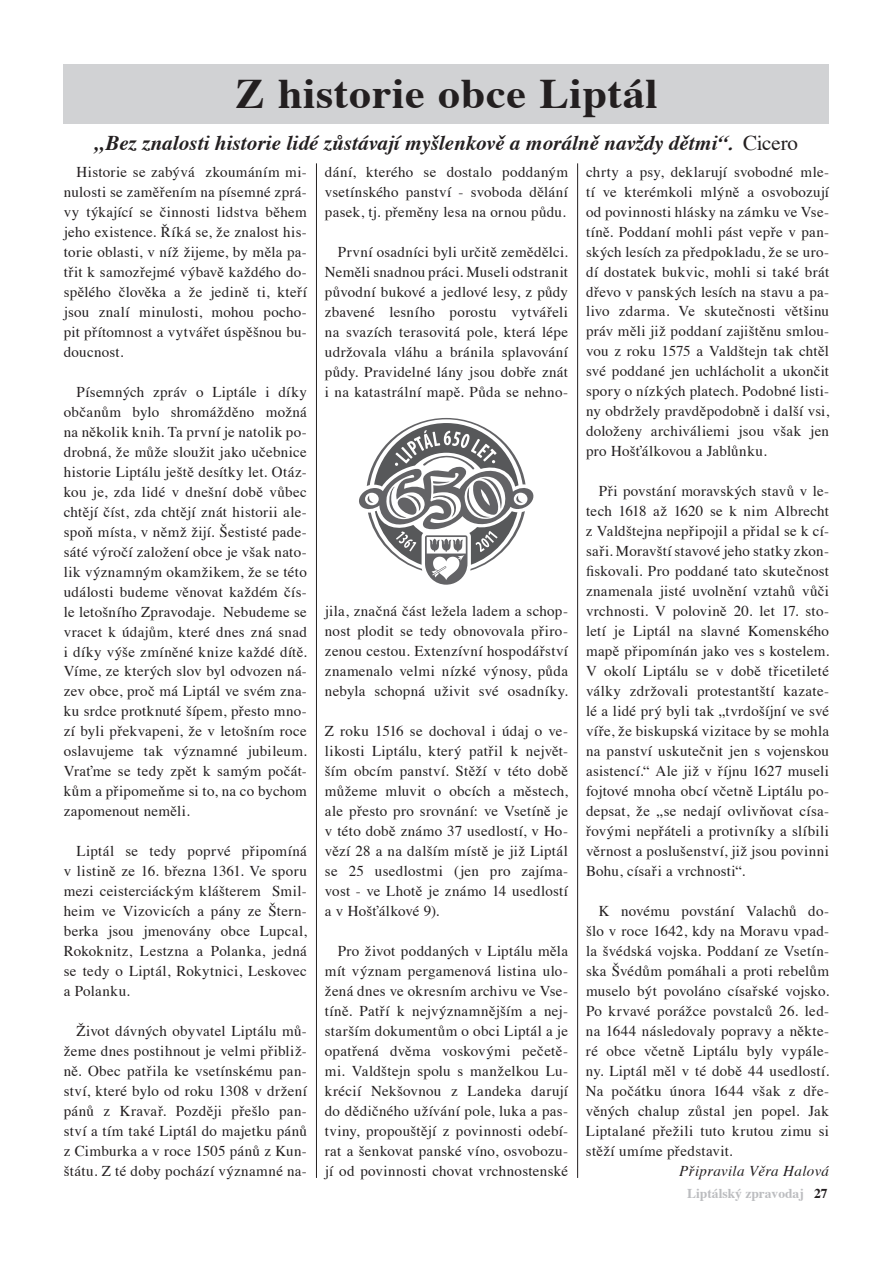
<style>
.page{position:relative;width:893px;height:1263px;background:#fff}
.page>*{position:absolute;margin:0;border:0;box-sizing:border-box;transform-origin:0 0}
.t1{font:700 42px "Times";letter-spacing:.015em;color:#231f20;scale:1.05 1}
.t2{font:italic 700 21px "Times";letter-spacing:.005em;color:#231f20}
.t3{font:15px/20px "Times";letter-spacing:.02em;color:#231f20;text-align:justify}
.t4{font:italic 15px "Times";letter-spacing:.025em;color:#231f20}
.t5{font:700 13.5px "Times";color:#bcbdc0}
.s1{font-weight:400;font-style:normal}
.s2{color:#231f20}
</style>
<div class="page">
<div style="left:64px;top:64px;width:765px;height:59px;background:#d1d2d4"></div>
<svg style="left:359px;top:418px;width:175px;height:167px"></svg>
<hr style="left:316px;top:163px;width:1px;height:1015px;background:#231f20">
<hr style="left:577px;top:163px;width:1px;height:1015px;background:#231f20">
<h1 class="t1" style="left:235px;top:54px;width:404px">Z historie obce Liptál</h1>
<h2 class="t2" style="left:95px;top:123px;width:705px">„Bez znalosti historie lidé zůstávají myšlenkově a morálně navždy dětmi“. <span class="s1">Cicero</span></h2>
<p class="t3" style="left:64px;top:161px;width:245px;text-indent:13px">Historie se zabývá zkoumáním mi&shy;nulosti se zaměřením na písemné zprá&shy;vy týkající se činnosti lidstva během jeho existence. Říká se, že znalost his&shy;torie oblasti, v níž žijeme, by měla pa&shy;třit k samozřejmé výbavě každého do&shy;spělého člověka a že jedině ti, kteří jsou znalí minulosti, mohou pocho&shy;pit přítomnost a vytvářet úspěšnou bu&shy;doucnost.</p>
<p class="t3" style="left:64px;top:380px;width:245px;text-indent:13px">Písemných zpráv o Liptále i díky občanům bylo shromážděno možná na několik knih. Ta první je natolik po&shy;drobná, že může sloužit jako učebnice historie Liptálu ještě desítky let. Otáz&shy;kou je, zda lidé v dnešní době vůbec chtějí číst, zda chtějí znát historii ale&shy;spoň místa, v němž žijí. Šestisté pade&shy;sáté výročí založení obce je však nato&shy;lik významným okamžikem, že se této události budeme věnovat každém čís&shy;le letošního Zpravodaje. Nebudeme se vracet k údajům, které dnes zná snad i díky výše zmíněné knize každé dítě.<br>Víme, ze kterých slov byl odvozen ná&shy;zev obce, proč má Liptál ve svém zna&shy;ku srdce protknuté šípem, přesto mno&shy;zí byli překvapeni, že v letošním roce oslavujeme tak významné jubileum.<br>Vraťme se tedy zpět k samým počát&shy;kům a připomeňme si to, na co bychom zapomenout neměli.</p>
<p class="t3" style="left:64px;top:840px;width:245px;text-indent:13px">Liptál se tedy poprvé připomíná v listině ze 16. března 1361. Ve sporu mezi ceisterciáckým klášterem Smil&shy;heim ve Vizovicích a pány ze Štern&shy;berka jsou jmenovány obce Lupcal, Rokoknitz, Lestzna a Polanka, jedná se tedy o Liptál, Rokytnici, Leskovec a Polanku.</p>
<p class="t3" style="left:64px;top:1020px;width:245px;text-indent:13px">Život dávných obyvatel Liptálu mů&shy;žeme dnes postihnout je velmi přibliž&shy;ně. Obec patřila ke vsetínskému pan&shy;ství, které bylo od roku 1308 v držení pánů z Kravař. Později přešlo pan&shy;ství a tím také Liptál do majetku pánů z Cimburka a v roce 1505 pánů z Kun&shy;štátu. Z té doby pochází významné na-</p>
<p class="t3" style="left:325px;top:160px;width:245px">dání, kterého se dostalo poddaným vsetínského panství - svoboda dělání pasek, tj. přeměny lesa na ornou půdu.</p>
<p class="t3" style="left:325px;top:240px;width:245px;text-indent:13px">První osadníci byli určitě zemědělci.<br>Neměli snadnou práci. Museli odstranit původní bukové a jedlové lesy, z půdy zbavené lesního porostu vytvářeli na svazích terasovitá pole, která lépe udržovala vláhu a bránila splavování půdy. Pravidelné lány jsou dobře znát i na katastrální mapě. Půda se nehno-</p>
<p class="t3" style="left:325px;top:600px;width:245px">jila, značná část ležela ladem a schop&shy;nost plodit se tedy obnovovala přiro&shy;zenou cestou. Extenzívní hospodářství znamenalo velmi nízké výnosy, půda nebyla schopná uživit své osadníky.</p>
<p class="t3" style="left:325px;top:720px;width:245px">Z roku 1516 se dochoval i údaj o ve&shy;likosti Liptálu, který patřil k největ&shy;ším obcím panství. Stěží v této době můžeme mluvit o obcích a městech, ale přesto pro srovnání: ve Vsetíně je v této době známo 37 usedlostí, v Ho&shy;vězí 28 a na dalším místě je již Liptál se 25 usedlostmi (jen pro zajíma&shy;vost - ve Lhotě je známo 14 usedlostí a v Hošťálkové 9).</p>
<p class="t3" style="left:325px;top:940px;width:245px;text-indent:13px">Pro život poddaných v Liptálu měla mít význam pergamenová listina ulo&shy;žená dnes ve okresním archivu ve Vse&shy;tíně. Patří k nejvýznamnějším a nej&shy;starším dokumentům o obci Liptál a je opatřená dvěma voskovými pečetě&shy;mi. Valdštejn spolu s manželkou Lu&shy;krécií Nekšovnou z Landeka darují do dědičného užívání pole, luka a pas&shy;tviny, propouštějí z povinnosti odebí&shy;rat a šenkovat panské víno, osvobozu&shy;jí od povinnosti chovat vrchnostenské</p>
<p class="t3" style="left:586px;top:160px;width:245px">chrty a psy, deklarují svobodné mle&shy;tí ve kterémkoli mlýně a osvobozují od povinnosti hlásky na zámku ve Vse&shy;tíně. Poddaní mohli pást vepře v pan&shy;ských lesích za předpokladu, že se uro&shy;dí dostatek bukvic, mohli si také brát dřevo v panských lesích na stavu a pa&shy;livo zdarma. Ve skutečnosti většinu práv měli již poddaní zajištěnu smlou&shy;vou z roku 1575 a Valdštejn tak chtěl své poddané jen uchlácholit a ukončit spory o nízkých platech. Podobné listi&shy;ny obdržely pravděpodobně i další vsi, doloženy archiváliemi jsou však jen pro Hošťálkovou a Jablůnku.</p>
<p class="t3" style="left:586px;top:480px;width:245px;text-indent:13px">Při povstání moravských stavů v le&shy;tech 1618 až 1620 se k nim Albrecht z Valdštejna nepřipojil a přidal se k cí&shy;saři. Moravští stavové jeho statky zkon&shy;fiskovali. Pro poddané tato skutečnost znamenala jisté uvolnění vztahů vůči vrchnosti. V polovině 20. let 17. sto&shy;letí je Liptál na slavné Komenského mapě připomínán jako ves s kostelem.<br>V okolí Liptálu se v době třicetileté války zdržovali protestantští kazate&shy;lé a lidé prý byli tak „tvrdošíjní ve své víře, že biskupská vizitace by se mohla na panství uskutečnit jen s vojenskou asistencí.“ Ale již v říjnu 1627 museli fojtové mnoha obcí včetně Liptálu po&shy;depsat, že „se nedají ovlivňovat císa&shy;řovými nepřáteli a protivníky a slíbili věrnost a poslušenství, již jsou povinni Bohu, císaři a vrchnosti“.</p>
<p class="t3" style="left:586px;top:900px;width:245px;text-indent:13px">K novému povstání Valachů do&shy;šlo v roce 1642, kdy na Moravu vpad&shy;la švédská vojska. Poddaní ze Vsetín&shy;ska Švédům pomáhali a proti rebelům muselo být povoláno císařské vojsko.<br>Po krvavé porážce povstalců 26. led&shy;na 1644 následovaly popravy a někte&shy;ré obce včetně Liptálu byly vypále&shy;ny. Liptál měl v té době 44 usedlostí.<br>Na počátku února 1644 však z dře&shy;věných chalup zůstal jen popel. Jak Liptalané přežili tuto krutou zimu si stěží umíme představit.</p>
<p class="t4" style="left:679px;top:1158px;width:151px">Připravila Věra Halová</p>
<p class="t5" style="left:687px;top:1180px;width:142px">Liptálský zpravodaj <span class="s2">27</span></p>
</div>
